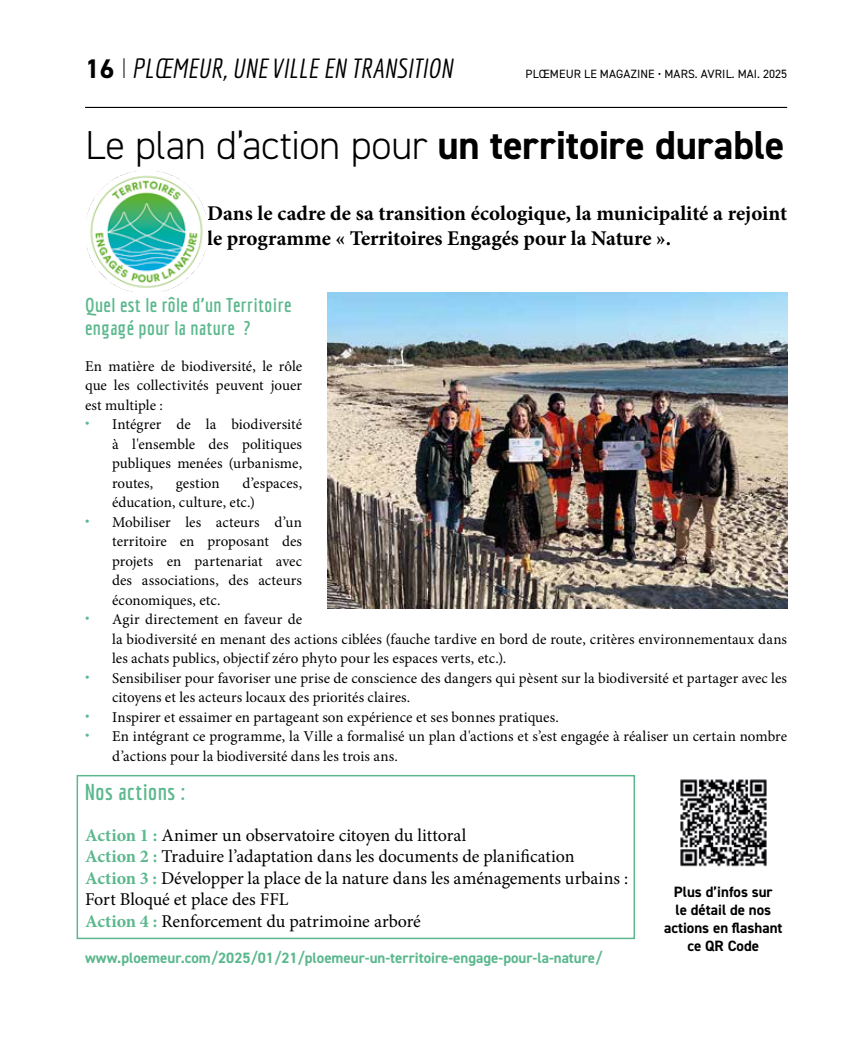
<style>
.page{position:relative;width:851px;height:1063px;background:#fff}
.page>*{position:absolute;margin:0;border:0;box-sizing:border-box;transform-origin:0 0}
.t1{font:700 40.5px "DIN2014";letter-spacing:-.01em;color:#000}
.t2{font:italic 27px "Economica";color:#000}
.t3{font:700 22.5px "Economica";letter-spacing:.025em;color:#5bb88d}
.t4{font:700 21px/25.2px "Minion Pro";color:#000}
.t5{font:700 19.5px/23.4px "Economica";letter-spacing:.025em;color:#5bb88d}
.t6{font:18px/21.6px "Minion Pro";letter-spacing:-.005em;color:#000}
.t7{font:15px/19.5px "Minion Pro";color:#000}
.t8{font:700 15px "DIN2014";color:#5bb88d}
.t9{font:700 15px/18px "DIN2014";color:#000;text-align:center}
.t10{font:12px "DIN2014";letter-spacing:.01em;color:#000}
.s1{font-family:"DIN2014";font-weight:700;font-style:normal}
.s2{font-weight:300}
.s3{font-family:"Economica";font-weight:700;font-size:19.5px;color:#5bb88d}
.s4{font-weight:700;color:#5bb88d}
</style>
<div class="page">
<hr style="left:85px;top:107px;width:702px;height:1px;background:#000">
<svg style="left:124px;top:58px;width:1px;height:20px"></svg>
<img style="left:327px;top:292px;width:460px;height:317px">
<img style="left:86px;top:171px;width:120px;height:121px">
<img style="left:680px;top:779px;width:87px;height:88px">
<div style="left:77px;top:775px;width:558px;height:164px;border:2px solid #5bb88d"></div>
<h2 class="t2" style="left:85px;top:53px;width:369px"><span class="s1">16</span> PLŒMEUR, UNE VILLE EN TRANSITION</h2>
<p class="t10" style="left:525px;top:66px;width:263px">PLŒMEUR LE MAGAZINE • MARS. AVRIL. MAI. 2025</p>
<h1 class="t1" style="left:85px;top:118px;width:700px"><span class="s2">Le plan d’action pour</span> un territoire durable</h1>
<h3 class="t4" style="left:207px;top:201px;width:581px">Dans le cadre de sa transition écologique, la municipalité a rejoint le programme « Territoires Engagés pour la Nature ».</h3>
<h3 class="t5" style="left:85px;top:293px;width:208px">Quel est le rôle d’un Territoire engagé pour la nature ?</h3>
<p class="t7" style="left:85px;top:356px;width:218px;text-align:justify">En matière de biodiversité, le rôle que les collectivités peuvent jouer est multiple :</p>
<p class="t7" style="left:112px;top:415px;width:191px;text-align:justify;text-indent:-27px"><span class="s3">•</span> Intégrer de la biodiversité à l'ensemble des politiques publiques menées (urbanisme, routes,</p>
<p class="t7" style="left:112px;top:473px;width:191px;text-indent:130px">d’espaces, éducation, culture, etc.)</p>
<p class="t7" style="left:112px;top:512px;width:191px;text-align:justify;text-indent:-27px"><span class="s3">•</span> Mobiliser les acteurs d’un territoire en proposant des projets en partenariat avec des associations, des acteurs économiques, etc.</p>
<p class="t7" style="left:112px;top:610px;width:676px;text-indent:-27px"><span class="s3">•</span> Agir directement en faveur de<br>la biodiversité en menant des actions ciblées (fauche tardive en bord de route, critères environnementaux dans les achats publics, objectif zéro phyto pour les espaces verts, etc.).</p>
<p class="t7" style="left:112px;top:668px;width:676px;text-indent:-27px"><span class="s3">•</span> Sensibiliser pour favoriser une prise de conscience des dangers qui pèsent sur la biodiversité et partager avec les citoyens et les acteurs locaux des priorités claires.</p>
<p class="t7" style="left:85px;top:707px;width:475px"><span class="s3">•</span> Inspirer et essaimer en partageant son expérience et ses bonnes pratiques.</p>
<p class="t7" style="left:112px;top:727px;width:676px;text-indent:-27px"><span class="s3">•</span> En intégrant ce programme, la Ville a formalisé un plan d'actions et s’est engagée à réaliser un certain nombre d’actions pour la biodiversité dans les trois ans.</p>
<h3 class="t3" style="left:85px;top:778px;width:102px">Nos actions :</h3>
<p class="t6" style="left:85px;top:824px;width:544px"><span class="s4">Action 1 :</span> Animer un observatoire citoyen du littoral<br><span class="s4">Action 2 :</span> Traduire l’adaptation dans les documents de planification <span class="s4">Action 3 :</span> Développer la place de la nature dans les aménagements urbains :<br>Fort Bloqué et place des FFL<br><span class="s4">Action 4 :</span> Renforcement du patrimoine arboré</p>
<p class="t7" style="left:176px;top:473px;width:45px">gestion</p>
<p class="t9" style="left:664px;top:883px;width:120px">Plus d’infos sur<br>le détail de nos actions en flashant ce QR Code</p>
<p class="t8" style="left:85px;top:947px;width:519px">www.ploemeur.com/2025/01/21/ploemeur-un-territoire-engage-pour-la-nature/</p>
</div>
